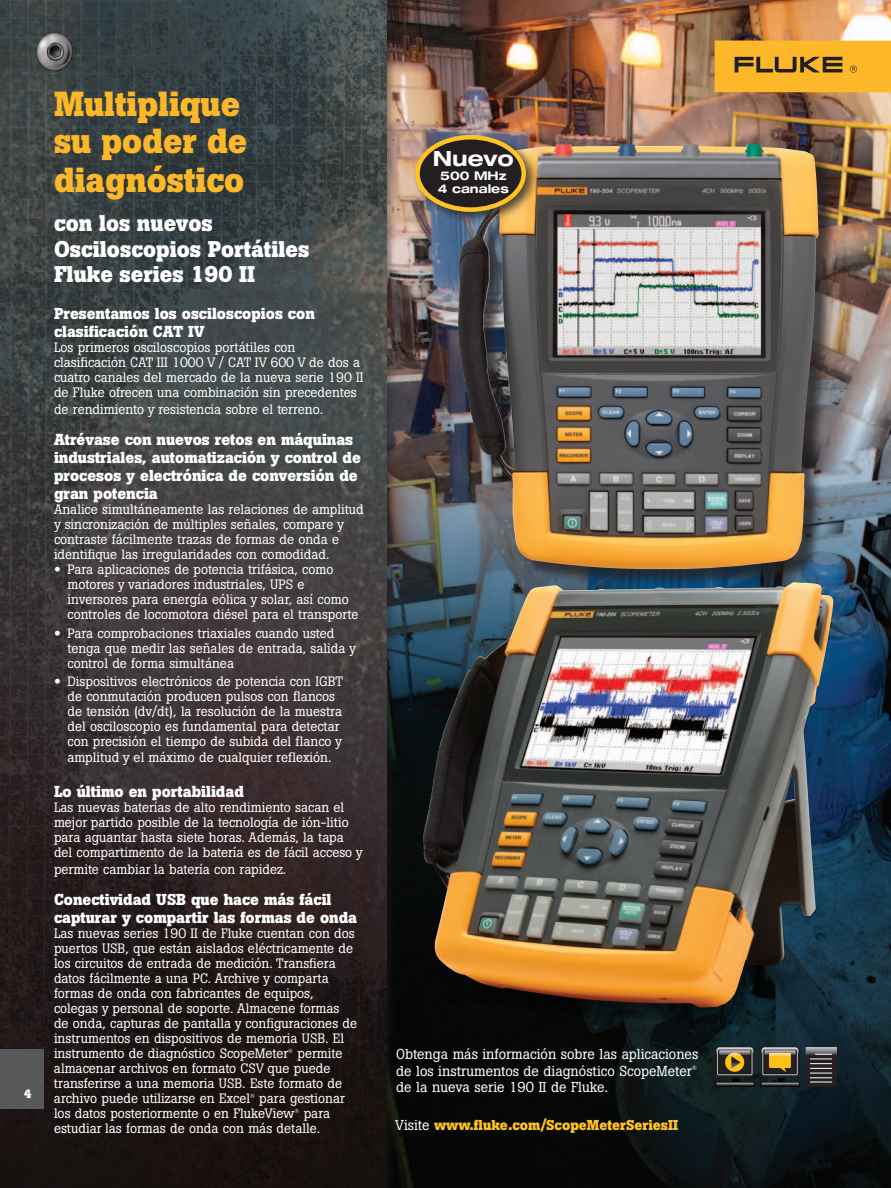
<style>
.page{position:relative;width:891px;height:1188px;background:#fff}
.page>*{position:absolute;margin:0;border:0;box-sizing:border-box;transform-origin:0 0}
.t1{font:700 34.5px/38.2px "Boton Pro";color:#fcb828}
.t2{font:700 22.5px/25.5px "Boton Pro";color:#fff}
.t3{font:700 expanded 21px "Helvetica Neue LT Std";color:#fff}
.t4{font:700 15.75px/18px "Boton Pro";color:#fff}
.t5{font:14.25px/16.5px "Boton Pro";color:#fff;text-align:justify}
.t6{font:700 14.25px "Boton Pro";color:#fec422}
.t7{font:13.5px/15px "Boton Pro";color:#fff}
.t8{font:700 expanded 12px/13.5px "Helvetica Neue LT Std";color:#fff}
.t9{font:700 12px "Boton Pro";color:#fff}
.s1{font-family:"Helvetica Neue LT Std";font-weight:700;font-stretch:expanded}
.s2{font-weight:400;color:#fff}
</style>
<div class="page">
<img style="left:396px;top:0;width:495px;height:1188px">
<img style="left:396px;top:530px;width:488px;height:541px">
<div style="left:460px;top:147px;width:377px;height:441px;background:#231f20;opacity:.75"></div>
<img style="left:458px;top:144px;width:361px;height:425px">
<img style="left:423px;top:583px;width:411px;height:425px">
<div style="left:0;top:0;width:396px;height:1188px;background:#231f20;opacity:.45"></div>
<img style="left:0;top:0;width:386px;height:1188px">
<div style="left:412px;top:132px;width:126px;height:92px;background:#231f20;opacity:.75"></div>
<div style="left:418px;top:137px;width:106px;height:73px;background:#231f20;border-radius:50%"></div>
<div style="left:415px;top:135px;width:111px;height:77px;border:4px solid #fec422;border-radius:50%"></div>
<div style="left:715px;top:1047px;width:40px;height:30px;background:#211e1e;border-radius:4px"></div>
<div style="left:715px;top:1082px;width:40px;height:5px;background:#050504"></div>
<div style="left:760px;top:1047px;width:40px;height:30px;background:#211e1e;border-radius:4px"></div>
<div style="left:760px;top:1082px;width:40px;height:5px;background:#050504"></div>
<svg style="left:761px;top:1047px;width:38px;height:39px"></svg>
<svg style="left:716px;top:1047px;width:38px;height:39px"></svg>
<svg style="left:806px;top:1047px;width:31px;height:40px"></svg>
<div style="left:715px;top:40px;width:176px;height:52px;background:#fcb828"></div>
<svg style="left:735px;top:57px;width:107px;height:15px"></svg>
<svg style="left:850px;top:65px;width:7px;height:8px"></svg>
<div style="left:0;top:1050px;width:44px;height:59px;background:#57585a"></div>
<p class="t9" style="left:24px;top:1086px;width:9px">4</p>
<h1 class="t1" style="left:54px;top:85px;width:195px">Multiplique su poder de diagnóstico</h1>
<h2 class="t2" style="left:54px;top:211px;width:257px">con los nuevos<br>Osciloscopios Portátiles<br>Fluke series 190 II</h2>
<p class="t4" style="left:54px;top:305px;width:262px">Presentamos los osciloscopios con clasificación CAT IV</p>
<p class="t7" style="left:54px;top:340px;width:311px">Los primeros osciloscopios portátiles con clasificación CAT III 1000 V / CAT IV 600 V de dos a cuatro canales del mercado de la nueva serie 190 II de Fluke ofrecen una combinación sin precedentes</p>
<p class="t7" style="left:54px;top:402px;width:271px">de rendimiento y resistencia sobre el terreno.</p>
<p class="t4" style="left:54px;top:431px;width:308px">Atrévase con nuevos retos en máquinas industriales, automatización y control de procesos y electrónica de conversión de gran potencia</p>
<p class="t7" style="left:54px;top:502px;width:311px">Analice simultáneamente las relaciones de amplitud y sincronización de múltiples señales, compare y contraste fácilmente trazas de formas de onda e identifique las irregularidades con comodidad.</p>
<p class="t7" style="left:68px;top:562px;width:293px;text-indent:-14px"><span class="s1">•</span> Para aplicaciones de potencia trifásica, como motores y variadores industriales, UPS e inversores para energía eólica y solar, así como controles de locomotora diésel para el transporte</p>
<p class="t7" style="left:68px;top:625px;width:290px;text-indent:-14px"><span class="s1">•</span> Para comprobaciones triaxiales cuando usted tenga que medir las señales de entrada, salida y control de forma simultánea</p>
<p class="t7" style="left:68px;top:674px;width:277px;text-indent:-14px"><span class="s1">•</span> Dispositivos electrónicos de potencia con IGBT de conmutación producen pulsos con flancos de tensión (dv/dt), la resolución de la muestra del osciloscopio es fundamental para detectar con precisión el tiempo de subida del flanco y</p>
<p class="t7" style="left:68px;top:750px;width:265px">amplitud y el máximo de cualquier reflexión.</p>
<p class="t4" style="left:54px;top:783px;width:191px">Lo último en portabilidad</p>
<p class="t7" style="left:54px;top:800px;width:311px">Las nuevas baterías de alto rendimiento sacan el mejor partido posible de la tecnología de ión-litio para aguantar hasta siete horas. Además, la tapa del compartimento de la batería es de fácil acceso y</p>
<p class="t7" style="left:54px;top:861px;width:234px">permite cambiar la batería con rapidez.</p>
<p class="t4" style="left:54px;top:891px;width:305px">Conectividad USB que hace más fácil capturar y compartir las formas de onda</p>
<p class="t7" style="left:54px;top:926px;width:305px">Las nuevas series 190 II de Fluke cuentan con dos puertos USB, que están aislados eléctricamente de los circuitos de entrada de medición. Transfiera datos fácilmente a una PC. Archive y comparta formas de onda con fabricantes de equipos, colegas y personal de soporte. Almacene formas de onda, capturas de pantalla y configuraciones de instrumentos en dispositivos de memoria USB. El instrumento de diagnóstico ScopeMeter<sup>®</sup> permite almacenar archivos en formato CSV que puede transferirse a una memoria USB. Este formato de archivo puede utilizarse en Excel<sup>®</sup> para gestionar los datos posteriormente o en FlukeView<sup>®</sup> para estudiar las formas de onda con más detalle.</p>
<h3 class="t3" style="left:433px;top:146px;width:83px">Nuevo</h3>
<p class="t8" style="left:438px;top:168px;width:72px">500 MHz<br>4 canales</p>
<p class="t5" style="left:396px;top:1046px;width:304px">Obtenga más información sobre las aplicaciones de los instrumentos de diagnóstico ScopeMeter<sup>® </sup>de la nueva serie 190 II de Fluke.</p>
<p class="t6" style="left:395px;top:1115px;width:284px"><span class="s2">Visite</span> www.fluke.com/ScopeMeterSeriesII</p>
</div>
